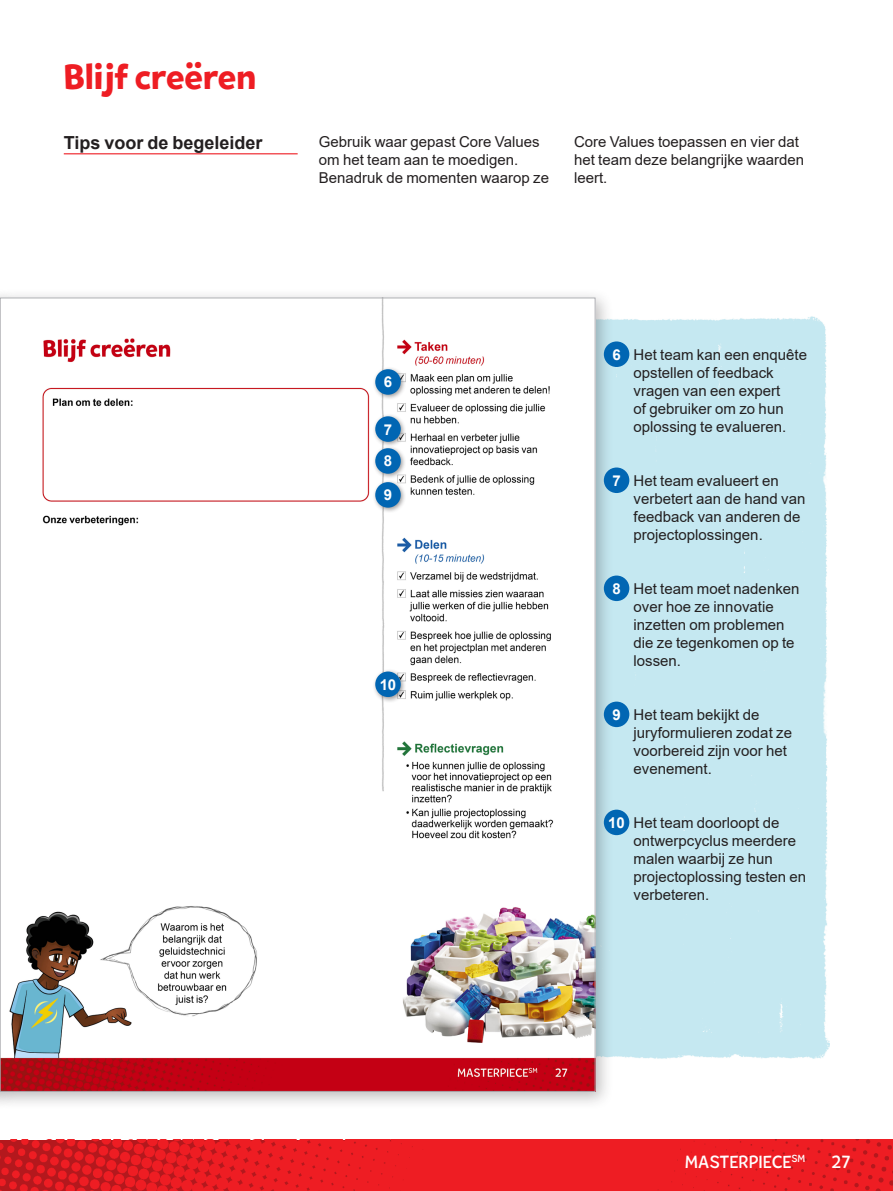
<style>
.page{position:relative;width:893px;height:1191px;background:#fff}
.page>*{position:absolute;margin:0;border:0;box-sizing:border-box;transform-origin:0 0}
.Header_24{font:800 36px "Tobi Pro";color:#ee1d23}
.Subheader_12_Rule_below{font:700 18px "Arial";color:#231f20}
.t1{font:500 18px "Tobi Pro";color:#fff}
.Basic_Body_10{font:15px/18px "Arial";color:#231f20}
.t2{font:700 15px "Arial";color:#fff}
</style>
<div class="page">
<div style="left:614px;top:316px;width:215px;height:743px;background:#c5e8f1"></div>
<img style="left:0;top:1139px;width:507px;height:52px">
<div style="left:507px;top:1139px;width:386px;height:52px;background:#ee1d23"></div>
<div style="left:0;top:288px;width:614px;height:822px;background:#231f20;opacity:.3"></div>
<img style="left:2px;top:300px;width:591px;height:789px">
<div style="left:372px;top:366px;width:35px;height:34px;background:#231f20;opacity:.45"></div>
<div style="left:375px;top:369px;width:26px;height:26px;background:#0166b3;border-radius:50%"></div>
<div style="left:372px;top:413px;width:35px;height:35px;background:#231f20;opacity:.45"></div>
<div style="left:375px;top:416px;width:26px;height:26px;background:#0166b3;border-radius:50%"></div>
<div style="left:372px;top:445px;width:35px;height:34px;background:#231f20;opacity:.45"></div>
<div style="left:375px;top:448px;width:26px;height:26px;background:#0166b3;border-radius:50%"></div>
<div style="left:372px;top:479px;width:35px;height:34px;background:#231f20;opacity:.45"></div>
<div style="left:375px;top:482px;width:26px;height:25px;background:#0166b3;border-radius:50%"></div>
<div style="left:372px;top:668px;width:35px;height:35px;background:#231f20;opacity:.45"></div>
<div style="left:375px;top:671px;width:26px;height:26px;background:#0166b3;border-radius:50%"></div>
<hr style="left:64px;top:153px;width:234px;height:1px;background:#ee1d23">
<div style="left:604px;top:341px;width:25px;height:26px;background:#0166b3;border-radius:50%"></div>
<div style="left:604px;top:467px;width:25px;height:26px;background:#0166b3;border-radius:50%"></div>
<div style="left:604px;top:575px;width:25px;height:26px;background:#0166b3;border-radius:50%"></div>
<div style="left:604px;top:701px;width:25px;height:26px;background:#0166b3;border-radius:50%"></div>
<div style="left:604px;top:809px;width:25px;height:26px;background:#0166b3;border-radius:50%"></div>
<p class="Header_24" style="left:64px;top:53px;width:194px">Blijf creëren</p>
<p class="Subheader_12_Rule_below" style="left:64px;top:130px;width:200px">Tips voor de begeleider</p>
<p class="Basic_Body_10" style="left:319px;top:132px;width:232px">Gebruik waar gepast Core Values om het team aan te moedigen.<br>Benadruk de momenten waarop ze</p>
<p class="Basic_Body_10" style="left:574px;top:132px;width:232px">Core Values toepassen en vier dat het team deze belangrijke waarden leert.</p>
<p class="t2" style="left:384px;top:371px;width:10px">6</p>
<p class="t2" style="left:384px;top:419px;width:10px">7</p>
<p class="t2" style="left:384px;top:450px;width:10px">8</p>
<p class="t2" style="left:384px;top:484px;width:10px">9</p>
<p class="t2" style="left:380px;top:674px;width:18px">10</p>
<p class="t2" style="left:612px;top:344px;width:10px">6</p>
<p class="Basic_Body_10" style="left:634px;top:345px;width:175px">Het team kan een enquête opstellen of feedback vragen van een expert<br>of gebruiker om zo hun oplossing te evalueren.</p>
<p class="t2" style="left:612px;top:470px;width:10px">7</p>
<p class="Basic_Body_10" style="left:634px;top:471px;width:173px">Het team evalueert en verbetert aan de hand van feedback van anderen de projectoplossingen.</p>
<p class="t2" style="left:612px;top:578px;width:10px">8</p>
<p class="Basic_Body_10" style="left:634px;top:579px;width:167px">Het team moet nadenken over hoe ze innovatie inzetten om problemen die ze tegenkomen op te lossen.</p>
<p class="t2" style="left:612px;top:704px;width:10px">9</p>
<p class="Basic_Body_10" style="left:634px;top:705px;width:160px">Het team bekijkt de juryformulieren zodat ze voorbereid zijn voor het evenement.</p>
<p class="t2" style="left:608px;top:812px;width:18px">10</p>
<p class="Basic_Body_10" style="left:634px;top:813px;width:174px">Het team doorloopt de ontwerpcyclus meerdere malen waarbij ze hun projectoplossing testen en verbeteren.</p>
<p class="t1" style="left:685px;top:1150px;width:122px">MASTERPIECE<sup>SM</sup></p>
<p class="t1" style="left:831px;top:1150px;width:21px">27</p>
</div>
